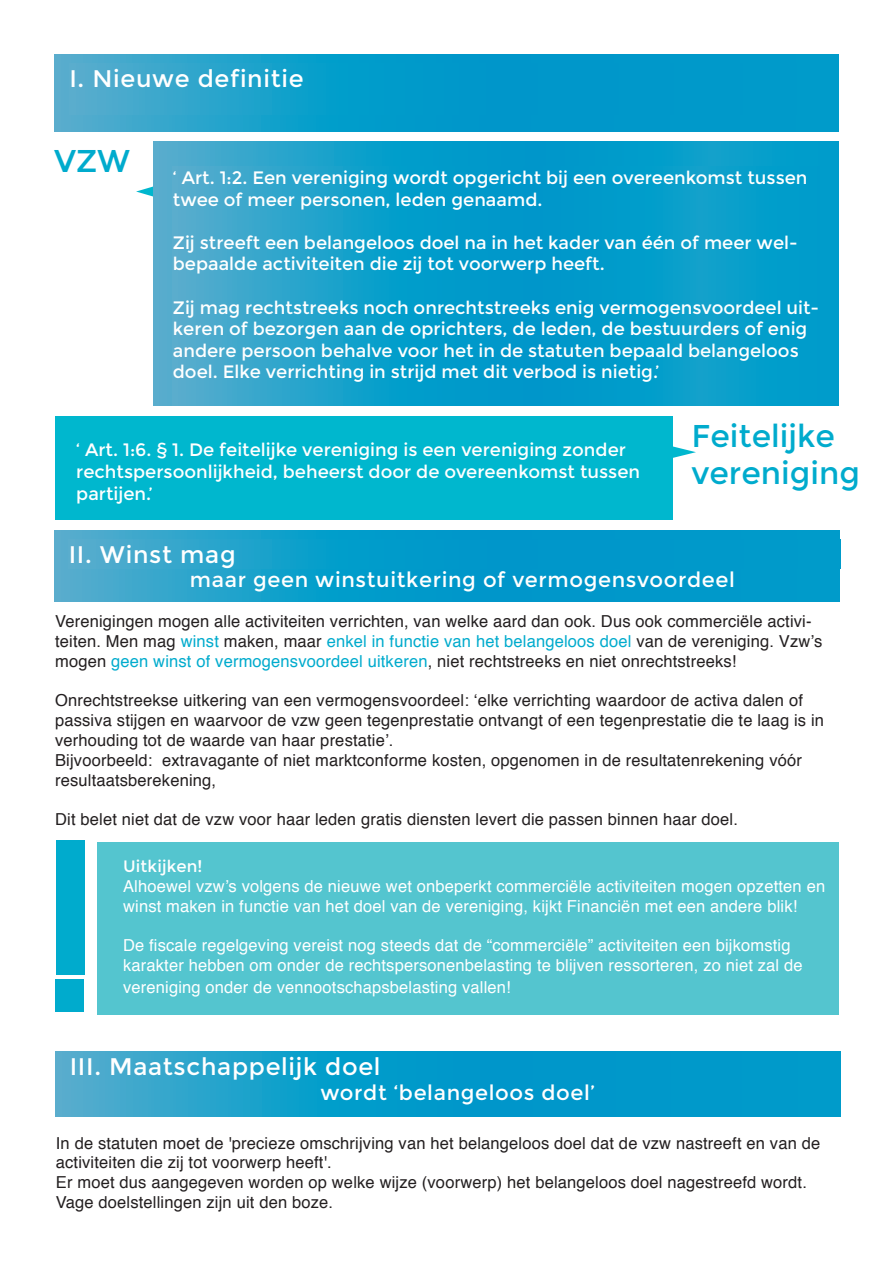
<style>
.page{position:relative;width:893px;height:1263px;background:#fff}
.page>*{position:absolute;margin:0;border:0;box-sizing:border-box;transform-origin:0 0}
.t1{font:31.5px "Montserrat";color:#00abcd}
.t2{font:24px "Montserrat";letter-spacing:.03em;color:#fff}
.t3{font:21px "Montserrat";letter-spacing:.03em;color:#fff}
.t4{font:18px/21.6px "Montserrat";color:#fff}
.t5{font:16.5px/19.8px "Helvetica";letter-spacing:.01em;color:#231f20}
.t6{font:16.5px/19.8px "Helvetica";letter-spacing:.01em;color:#fff}
.t7{font:16.5px "Montserrat";letter-spacing:.01em;color:#fff}
.s1{color:#00abcd}
</style>
<div class="page">
<div style="left:98px;top:842px;width:741px;height:172px;background:#54c5cf"></div>
<svg style="left:136px;top:186px;width:17px;height:11px"></svg>
<svg style="left:55px;top:54px;width:783px;height:77px;background:#129dca"></svg>
<svg style="left:69px;top:64px;width:770px;height:51px;background:#0f9dca"></svg>
<svg style="left:153px;top:142px;width:686px;height:263px;background:#1ba0cb"></svg>
<svg style="left:173px;top:167px;width:646px;height:238px;background:#149fcb"></svg>
<svg style="left:673px;top:446px;width:23px;height:12px"></svg>
<div style="left:55px;top:416px;width:618px;height:104px;background:#00b7ce"></div>
<svg style="left:54px;top:530px;width:785px;height:71px;background:#109dca"></svg>
<svg style="left:69px;top:539px;width:771px;height:30px;background:#0f9dca"></svg>
<div style="left:56px;top:840px;width:29px;height:134px;background:#00abcd"></div>
<div style="left:55px;top:979px;width:29px;height:33px;background:#00abcd"></div>
<svg style="left:55px;top:1051px;width:785px;height:66px;background:#0f9dca"></svg>
<p class="t2" style="left:69px;top:65px;width:236px">I. Nieuwe definitie</p>
<p class="t1" style="left:54px;top:143px;width:78px">VZW</p>
<p class="t4" style="left:173px;top:167px;width:636px">‘ Art. 1:2. Een vereniging wordt opgericht bij een overeenkomst tussen twee of meer personen, leden genaamd.</p>
<p class="t4" style="left:173px;top:232px;width:626px">Zij streeft een belangeloos doel na in het kader van één of meer wel&shy;bepaalde activiteiten die zij tot voorwerp heeft.</p>
<p class="t4" style="left:173px;top:297px;width:648px">Zij mag rechtstreeks noch onrechtstreeks enig vermogensvoordeel uit&shy;keren of bezorgen aan de oprichters, de leden, de bestuurders of enig andere persoon behalve voor het in de statuten bepaald belangeloos doel. Elke verrichting in strijd met dit verbod is nietig.’</p>
<p class="t4" style="left:76px;top:439px;width:565px">‘ Art. 1:6. § 1. De feitelijke vereniging is een vereniging zonder rechtspersoonlijkheid, beheerst door de overeenkomst tussen partijen.’</p>
<p class="t1" style="left:691px;top:417px;width:145px">Feitelijke</p>
<p class="t1" style="left:691px;top:455px;width:170px">vereniging</p>
<p class="t2" style="left:69px;top:540px;width:169px">II. Winst mag</p>
<p class="t3" style="left:190px;top:567px;width:546px">maar geen winstuitkering of vermogensvoordeel</p>
<p class="t5" style="left:55px;top:612px;width:769px">Verenigingen mogen alle activiteiten verrichten, van welke aard dan ook. Dus ook commerciële activi&shy;teiten. Men mag <span class="s1">winst</span> maken, maar <span class="s1">enkel in functie van het belangeloos doel</span> van de vereniging. Vzw’s mogen <span class="s1">geen winst of vermogensvoordeel uitkeren</span>, niet rechtstreeks en niet onrechtstreeks!</p>
<p class="t5" style="left:55px;top:691px;width:770px">Onrechtstreekse uitkering van een vermogensvoordeel: ‘elke verrichting waardoor de activa dalen of passiva stijgen en waarvoor de vzw geen tegenprestatie ontvangt of een tegenprestatie die te laag is in verhouding tot de waarde van haar prestatie’.</p>
<p class="t5" style="left:55px;top:750px;width:748px">Bijvoorbeeld: extravagante of niet marktconforme kosten, opgenomen in de resultatenrekening vóór resultaatsberekening,</p>
<p class="t5" style="left:55px;top:810px;width:684px">Dit belet niet dat de vzw voor haar leden gratis diensten levert die passen binnen haar doel.</p>
<p class="t7" style="left:123px;top:857px;width:81px">Uitkijken!</p>
<p class="t6" style="left:123px;top:877px;width:704px">Alhoewel vzw’s volgens de nieuwe wet onbeperkt commerciële activiteiten mogen opzetten en winst maken in functie van het doel van de vereniging, kijkt Financiën met een andere blik!</p>
<p class="t6" style="left:123px;top:936px;width:681px">De fiscale regelgeving vereist nog steeds dat de “commerciële” activiteiten een bijkomstig karakter hebben om onder de rechtspersonenbelasting te blijven ressorteren, zo niet zal de</p>
<p class="t6" style="left:123px;top:977px;width:389px">vereniging onder de vennootschapsbelasting vallen!</p>
<p class="t2" style="left:70px;top:1052px;width:312px">III. Maatschappelijk doel</p>
<p class="t3" style="left:320px;top:1080px;width:276px">wordt ‘belangeloos doel’</p>
<p class="t5" style="left:56px;top:1133px;width:766px">In de statuten moet de 'precieze omschrijving van het belangeloos doel dat de vzw nastreeft en van de activiteiten die zij tot voorwerp heeft'.</p>
<p class="t5" style="left:56px;top:1173px;width:753px">Er moet dus aangegeven worden op welke wijze (voorwerp) het belangeloos doel nagestreefd wordt.<br>Vage doelstellingen zijn uit den boze.</p>
</div>
